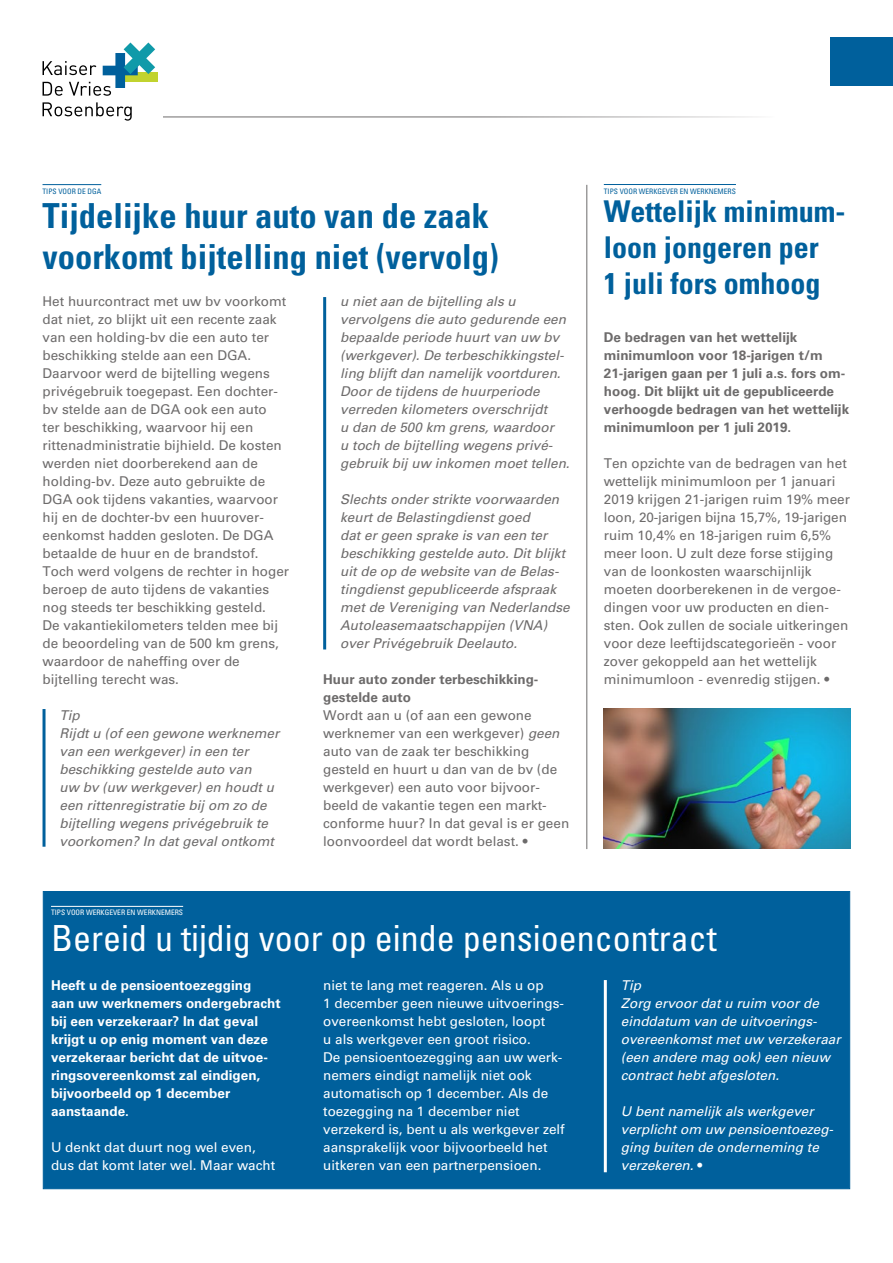
<style>
.page{position:relative;width:893px;height:1263px;background:#fff}
.page>*{position:absolute;margin:0;border:0;box-sizing:border-box;transform-origin:0 0}
.t1{font:condensed 36px "Univers LT Std";color:#fff}
.t2{font:700 condensed 34.5px/41.4px "Univers LT Std";color:#00609c}
.t3{font:700 condensed 30px/36px "Univers LT Std";color:#00609c}
.t4{font:13.5px/18px "Univers LT Std";color:#6d6b6b}
.t5{font:italic 13.5px/18px "Univers LT Std";color:#6d6b6b}
.t6{font:13.5px/18px "Univers LT Std";color:#fff}
.t7{font:italic 13.5px/18px "Univers LT Std";color:#fff}
.t8{font:700 13.5px/18px "Univers LT Std";color:#6d6b6b}
.t9{font:700 13.5px/18px "Univers LT Std";color:#fff}
.t10{font:condensed 7.5px "Univers LT Std";color:#00609c}
.t11{font:condensed 7.5px "Univers LT Std";color:#fff}
.s1{font-style:italic}
.s2{font-style:normal}
</style>
<div class="page">
<div style="left:830px;top:37px;width:63px;height:48px;background:#00609c"></div>
<div style="left:122px;top:72px;width:35px;height:10px;background:#c1d32f"></div>
<svg style="left:43px;top:43px;width:112px;height:53px"></svg>
<svg style="left:43px;top:102px;width:89px;height:19px"></svg>
<div style="left:43px;top:891px;width:807px;height:298px;background:#00609c;border:1px solid #00609c"></div>
<hr style="left:43px;top:184px;width:58px;height:1px;background:#00609c">
<hr style="left:586px;top:185px;width:1px;height:664px;background:#6d6b6b">
<hr style="left:604px;top:184px;width:132px;height:1px;background:#00609c">
<hr style="left:51px;top:906px;width:132px;height:1px;background:#fff">
<img style="left:604px;top:708px;width:246px;height:141px">
<hr style="left:323px;top:297px;width:3px;height:352px;background:#00609c">
<hr style="left:43px;top:709px;width:3px;height:138px;background:#00609c">
<hr style="left:604px;top:980px;width:3px;height:192px;background:#fff">
<p class="t10" style="left:43px;top:186px;width:60px">TIPS VOOR DE DGA</p>
<h2 class="t2" style="left:43px;top:194px;width:458px">Tijdelijke huur auto van de zaak voorkomt bijtelling niet (vervolg)</h2>
<p class="t4" style="left:43px;top:292px;width:248px">Het huurcontract met uw bv voorkomt dat niet, zo blijkt uit een recente zaak van een holding-bv die een auto ter beschikking stelde aan een DGA.<br>Daarvoor werd de bijtelling wegens privégebruik toegepast. Een dochter&shy;bv stelde aan de DGA ook een auto<br>ter beschikking, waarvoor hij een rittenadministratie bijhield. De kosten werden niet doorberekend aan de holding-bv. Deze auto gebruikte de DGA ook tijdens vakanties, waarvoor hij en de dochter-bv een huurover&shy;eenkomst hadden gesloten. De DGA betaalde de huur en de brandstof.<br>Toch werd volgens de rechter in hoger beroep de auto tijdens de vakanties nog steeds ter beschikking gesteld.<br>De vakantiekilometers telden mee bij de beoordeling van de 500 km grens, waardoor de naheffing over de bijtelling terecht was.</p>
<p class="t5" style="left:60px;top:706px;width:221px">Tip<br>Rijdt u (of een gewone werknemer van een werkgever) in een ter beschikking gestelde auto van<br>uw bv (uw werkgever) en houdt u een rittenregistratie bij om zo de bijtelling wegens privégebruik te voorkomen? In dat geval ontkomt</p>
<p class="t5" style="left:340px;top:292px;width:231px">u niet aan de bijtelling als u vervolgens die auto gedurende een bepaalde periode huurt van uw bv (werkgever). De terbeschikkingstel&shy;ling blijft dan namelijk voortduren.<br>Door de tijdens de huurperiode verreden kilometers overschrijdt<br>u dan de 500 km grens, waardoor<br>u toch de bijtelling wegens privé&shy;gebruik bij uw inkomen moet tellen.</p>
<p class="t5" style="left:340px;top:490px;width:231px">Slechts onder strikte voorwaarden keurt de Belastingdienst goed<br>dat er geen sprake is van een ter beschikking gestelde auto. Dit blijkt uit de op de website van de Belas&shy;tingdienst gepubliceerde afspraak met de Vereniging van Nederlandse Autoleasemaatschappijen (VNA) over Privégebruik Deelauto.</p>
<p class="t8" style="left:323px;top:670px;width:217px">Huur auto zonder terbeschikking&shy;gestelde auto</p>
<p class="t4" style="left:323px;top:706px;width:248px">Wordt aan u (of aan een gewone werknemer van een werkgever) <span class="s1">geen </span>auto van de zaak ter beschikking gesteld en huurt u dan van de bv (de werkgever) een auto voor bijvoor&shy;beeld de vakantie tegen een markt&shy;conforme huur? In dat geval is er geen loonvoordeel dat wordt belast. •</p>
<p class="t10" style="left:604px;top:186px;width:134px">TIPS VOOR WERKGEVER EN WERKNEMERS</p>
<h3 class="t3" style="left:604px;top:193px;width:243px">Wettelijk minimum&shy;loon jongeren per<br>1 juli fors omhoog</h3>
<p class="t8" style="left:604px;top:328px;width:247px">De bedragen van het wettelijk minimumloon voor 18-jarigen t/m 21-jarigen gaan per 1 juli a.s. fors om&shy;hoog. Dit blijkt uit de gepubliceerde verhoogde bedragen van het wettelijk minimumloon per 1 juli 2019.</p>
<p class="t4" style="left:604px;top:454px;width:248px">Ten opzichte van de bedragen van het wettelijk minimumloon per 1 januari 2019 krijgen 21-jarigen ruim 19% meer loon, 20-jarigen bijna 15,7%, 19-jarigen ruim 10,4% en 18-jarigen ruim 6,5% meer loon. U zult deze forse stijging van de loonkosten waarschijnlijk moeten doorberekenen in de vergoe&shy;dingen voor uw producten en dien&shy;sten. Ook zullen de sociale uitkeringen voor deze leeftijdscategorieën - voor zover gekoppeld aan het wettelijk minimumloon - evenredig stijgen. •</p>
<p class="t11" style="left:51px;top:908px;width:134px">TIPS VOOR WERKGEVER EN WERKNEMERS</p>
<h1 class="t1" style="left:51px;top:915px;width:667px">Bereid u tijdig voor op einde pensioencontract</h1>
<p class="t9" style="left:51px;top:976px;width:231px">Heeft u de pensioentoezegging<br>aan uw werknemers ondergebracht bij een verzekeraar? In dat geval krijgt u op enig moment van deze verzekeraar bericht dat de uitvoe&shy;ringsovereenkomst zal eindigen, bijvoorbeeld op 1 december aanstaande.</p>
<p class="t6" style="left:51px;top:1138px;width:226px">U denkt dat duurt nog wel even, dus dat komt later wel. Maar wacht</p>
<p class="t6" style="left:323px;top:976px;width:243px">niet te lang met reageren. Als u op<br>1 december geen nieuwe uitvoerings&shy;overeenkomst hebt gesloten, loopt<br>u als werkgever een groot risico.<br>De pensioentoezegging aan uw werk&shy;nemers eindigt namelijk niet ook automatisch op 1 december. Als de toezegging na 1 december niet verzekerd is, bent u als werkgever zelf aansprakelijk voor bijvoorbeeld het uitkeren van een partnerpensioen.</p>
<p class="t7" style="left:621px;top:976px;width:221px">Tip<br>Zorg ervoor dat u ruim voor de einddatum van de uitvoerings&shy;overeenkomst met uw verzekeraar (een andere mag ook) een nieuw contract hebt afgesloten.</p>
<p class="t7" style="left:621px;top:1102px;width:214px">U bent namelijk als werkgever verplicht om uw pensioentoezeg&shy;ging buiten de onderneming te verzekeren. <span class="s2">•</span></p>
</div>
